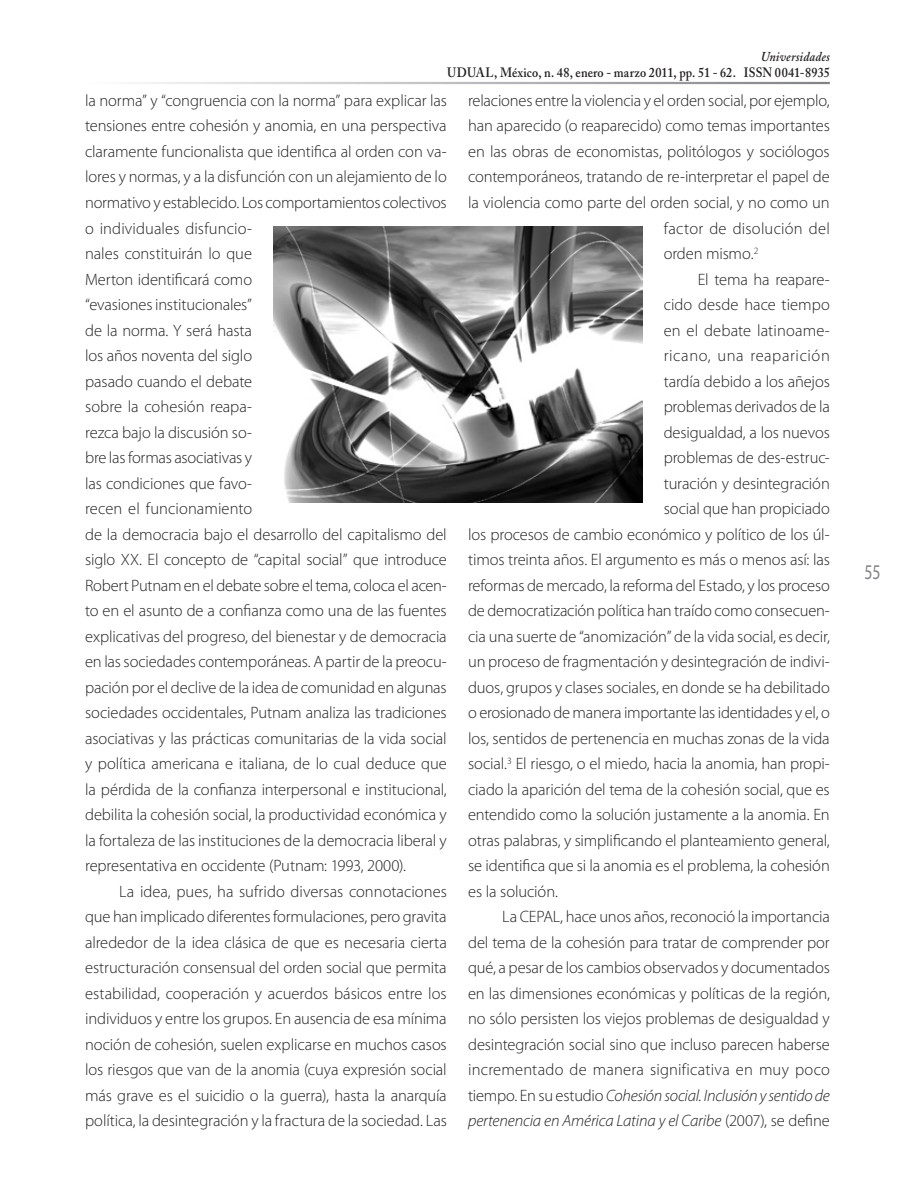
<style>
.page{position:relative;width:915px;height:1191px;background:#fff}
.page>*{position:absolute;margin:0;border:0;box-sizing:border-box;transform-origin:0 0}
.t1{font:21px "Myriad Pro";color:#808285;scale:.75 1}
.Art_-_Cuerpo_de_txt{font:300 16.5px/25.5px "Myriad Pro";letter-spacing:-.01em;color:#231f20;text-align:justify}
.Art_-_Cuerpo_de_txt-2{font:300 16.5px "Myriad Pro";letter-spacing:.015em;color:#231f20}
.Art_-_Cuerpo_de_txt-3{font:300 16.5px "Myriad Pro";letter-spacing:.035em;color:#231f20}
.Art_-_Marquesina_ita{font:600 13.5px "Adobe Caslon Pro";letter-spacing:.01em;color:#231f20;scale:.9 1}
.Art_-_Marquesina_ita-2{font:italic 600 13.5px "Adobe Caslon Pro";letter-spacing:.015em;color:#231f20;scale:.9 1}
.s1{font-style:italic}
</style>
<div class="page">
<img style="left:273px;top:226px;width:369px;height:277px">
<p class="Art_-_Marquesina_ita-2" style="left:760px;top:48px;width:78px">Universidades</p>
<p class="Art_-_Marquesina_ita" style="left:447px;top:65px;width:426px">UDUAL, México, n. 48, enero - marzo 2011, pp. 51 - 62. ISSN 0041-8935</p>
<p class="Art_-_Cuerpo_de_txt" style="left:85px;top:88px;width:363px;text-align:left">la norma” y “congruencia con la norma” para explicar las tensiones entre cohesión y anomia, en una perspectiva claramente funcionalista que identifica al orden con va&shy;lores y normas, y a la disfunción con un alejamiento de lo normativo y establecido. Los comportamientos colectivos o individuales disfuncio-<br>nales constituirán lo que<br>Merton identificará como<br>“evasiones institucionales”<br>de la norma. Y será hasta<br>los años noventa del siglo<br>pasado cuando el debate<br>sobre la cohesión reapa-<br>rezca bajo la discusión so-<br>bre las formas asociativas y<br>las condiciones que favo-<br>recen el funcionamiento<br>de la democracia bajo el desarrollo del capitalismo del siglo XX. El concepto de “capital social” que introduce Robert Putnam en el debate sobre el tema, coloca el acen&shy;to en el asunto de a confianza como una de las fuentes explicativas del progreso, del bienestar y de democracia en las sociedades contemporáneas. A partir de la preocu&shy;pación por el declive de la idea de comunidad en algunas sociedades occidentales, Putnam analiza las tradiciones asociativas y las prácticas comunitarias de la vida social y política americana e italiana, de lo cual deduce que la pérdida de la confianza interpersonal e institucional, debilita la cohesión social, la productividad económica y la fortaleza de las instituciones de la democracia liberal y representativa en occidente (Putnam: 1993, 2000).</p>
<p class="Art_-_Cuerpo_de_txt" style="left:85px;top:878px;width:363px;text-indent:34px">La idea, pues, ha sufrido diversas connotaciones que han implicado diferentes formulaciones, pero gravita alrededor de la idea clásica de que es necesaria cierta estructuración consensual del orden social que permita estabilidad, cooperación y acuerdos básicos entre los individuos y entre los grupos. En ausencia de esa mínima noción de cohesión, suelen explicarse en muchos casos los riesgos que van de la anomia (cuya expresión social más grave es el suicidio o la guerra), hasta la anarquía política, la desintegración y la fractura de la sociedad. Las</p>
<p class="Art_-_Cuerpo_de_txt" style="left:468px;top:88px;width:363px">relaciones entre la violencia y el orden social, por ejemplo,</p>
<p class="Art_-_Cuerpo_de_txt" style="left:468px;top:113px;width:363px">han aparecido (o reaparecido) como temas importantes</p>
<p class="Art_-_Cuerpo_de_txt" style="left:468px;top:139px;width:363px">en las obras de economistas, politólogos y sociólogos</p>
<p class="Art_-_Cuerpo_de_txt" style="left:468px;top:164px;width:363px">contemporáneos, tratando de re-interpretar el papel de</p>
<p class="Art_-_Cuerpo_de_txt" style="left:468px;top:190px;width:363px">la violencia como parte del orden social, y no como un</p>
<p class="Art_-_Cuerpo_de_txt-2" style="left:663px;top:218px;width:168px">factor de disolución del</p>
<p class="Art_-_Cuerpo_de_txt" style="left:663px;top:241px;width:96px">orden mismo.<sup>2</sup></p>
<p class="Art_-_Cuerpo_de_txt" style="left:697px;top:266px;width:133px">El tema ha reapare-</p>
<p class="Art_-_Cuerpo_de_txt" style="left:663px;top:292px;width:168px">cido desde hace tiempo</p>
<p class="Art_-_Cuerpo_de_txt" style="left:663px;top:317px;width:168px">en el debate latinoame-</p>
<p class="Art_-_Cuerpo_de_txt-3" style="left:663px;top:345px;width:168px">ricano, una reaparición</p>
<p class="Art_-_Cuerpo_de_txt" style="left:663px;top:368px;width:167px">tardía debido a los añejos</p>
<p class="Art_-_Cuerpo_de_txt" style="left:663px;top:394px;width:168px">problemas derivados de la</p>
<p class="Art_-_Cuerpo_de_txt" style="left:663px;top:419px;width:167px">desigualdad, a los nuevos</p>
<p class="Art_-_Cuerpo_de_txt" style="left:663px;top:445px;width:168px">problemas de des-estruc-</p>
<p class="Art_-_Cuerpo_de_txt" style="left:663px;top:470px;width:168px">turación y desintegración</p>
<p class="Art_-_Cuerpo_de_txt" style="left:663px;top:496px;width:167px">social que han propiciado</p>
<p class="Art_-_Cuerpo_de_txt" style="left:468px;top:521px;width:363px">los procesos de cambio económico y político de los úl-</p>
<p class="Art_-_Cuerpo_de_txt" style="left:468px;top:547px;width:363px">timos treinta años. El argumento es más o menos así: las</p>
<p class="Art_-_Cuerpo_de_txt" style="left:468px;top:572px;width:363px">reformas de mercado, la reforma del Estado, y los proceso</p>
<p class="Art_-_Cuerpo_de_txt" style="left:468px;top:598px;width:363px">de democratización política han traído como consecuen-</p>
<p class="Art_-_Cuerpo_de_txt" style="left:468px;top:623px;width:363px">cia una suerte de “anomización” de la vida social, es decir,</p>
<p class="Art_-_Cuerpo_de_txt" style="left:468px;top:649px;width:363px">un proceso de fragmentación y desintegración de indivi-</p>
<p class="Art_-_Cuerpo_de_txt" style="left:468px;top:674px;width:363px">duos, grupos y clases sociales, en donde se ha debilitado</p>
<p class="Art_-_Cuerpo_de_txt" style="left:468px;top:700px;width:363px">o erosionado de manera importante las identidades y el, o</p>
<p class="Art_-_Cuerpo_de_txt" style="left:468px;top:725px;width:363px">los, sentidos de pertenencia en muchas zonas de la vida</p>
<p class="Art_-_Cuerpo_de_txt" style="left:468px;top:751px;width:363px">social.<sup>3</sup> El riesgo, o el miedo, hacia la anomia, han propi-</p>
<p class="Art_-_Cuerpo_de_txt" style="left:468px;top:776px;width:363px">ciado la aparición del tema de la cohesión social, que es</p>
<p class="Art_-_Cuerpo_de_txt" style="left:468px;top:802px;width:363px">entendido como la solución justamente a la anomia. En</p>
<p class="Art_-_Cuerpo_de_txt" style="left:468px;top:827px;width:363px">otras palabras, y simplificando el planteamiento general,</p>
<p class="Art_-_Cuerpo_de_txt" style="left:468px;top:853px;width:363px">se identifica que si la anomia es el problema, la cohesión</p>
<p class="Art_-_Cuerpo_de_txt" style="left:468px;top:878px;width:91px">es la solución.</p>
<p class="Art_-_Cuerpo_de_txt" style="left:468px;top:904px;width:363px;text-indent:34px">La CEPAL, hace unos años, reconoció la importancia del tema de la cohesión para tratar de comprender por qué, a pesar de los cambios observados y documentados en las dimensiones económicas y políticas de la región, no sólo persisten los viejos problemas de desigualdad y desintegración social sino que incluso parecen haberse incrementado de manera significativa en muy poco tiempo. En su estudio <span class="s1">Cohesión social. Inclusión y sentido de pertenencia en América Latina y el Caribe</span> (2007), se define</p>
<p class="t1" style="left:864px;top:559px;width:11px">55</p>
</div>
